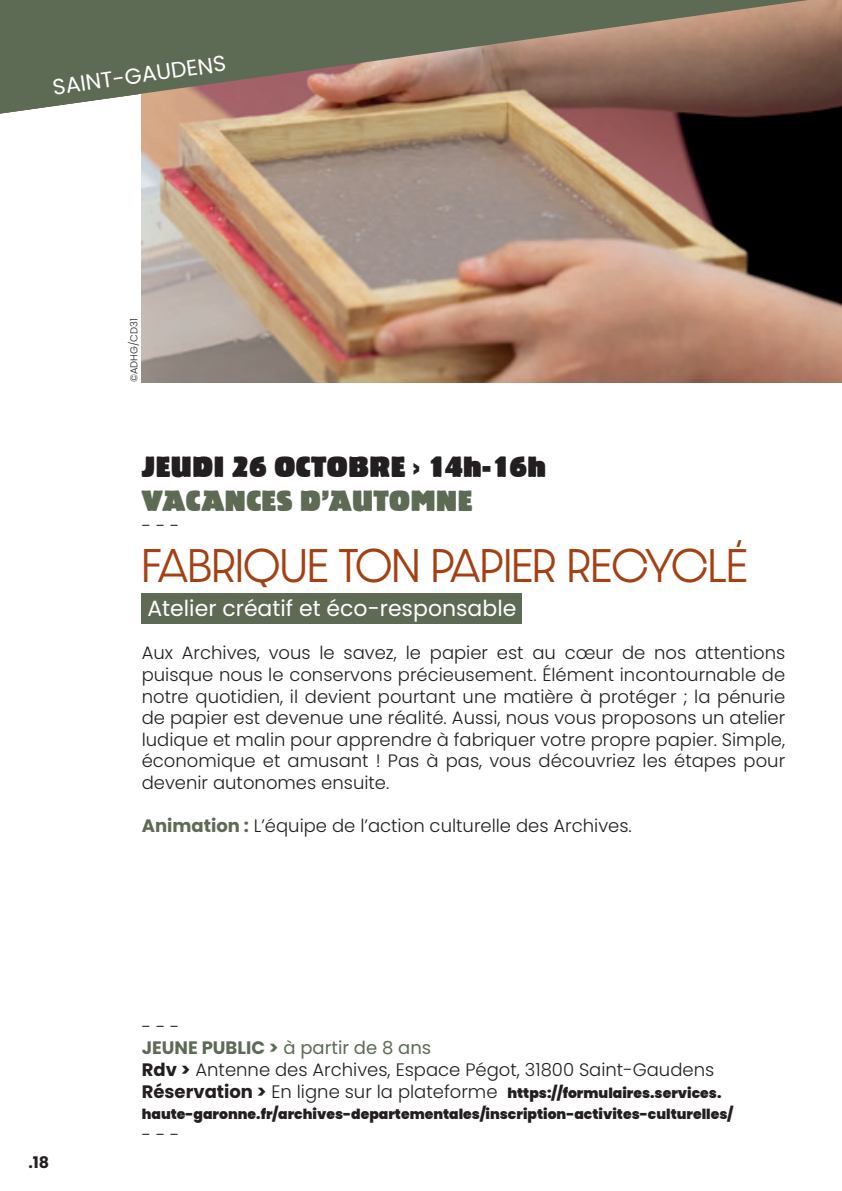
<style>
.page{position:relative;width:842px;height:1191px;background:#fff}
.page>*{position:absolute;margin:0;border:0;box-sizing:border-box;transform-origin:0 0}
.t1{font:300 40px "Dazzle Unicase";color:#a34114}
.t2{font:28px "Bariton LT Com";color:#231f20}
.t3{font:28px "Bariton LT Com";color:#5d6b55}
.t4{font:22px "Poppins";color:#fff}
.t5{font:300 18px/21.6px "Poppins";color:#231f20}
.t6{font:700 16px "Poppins";color:#231f20}
.t7{font:900 14px/21.6px "Poppins";color:#231f20}
.t8{font:300 10px "Poppins";color:#231f20}
.s1{font-weight:700;color:#5d6b55}
.s2{font-weight:400;color:#5d6b55}
.s3{font-weight:700}
.s4{font-weight:700;font-size:18px}
.s5{font-weight:300;font-size:18px}
</style>
<div class="page">
<img style="left:142px;top:0;width:700px;height:383px">
<div style="left:142px;top:593px;width:380px;height:31px;background:#5d6b55"></div>
<svg style="left:0;top:0;width:808px;height:114px;background:#7e715e"></svg>
<svg style="left:841px;top:0;width:1px;height:113px"></svg>
<p class="t4" style="left:51px;top:75px;width:176px;rotate:-8deg">SAINT-GAUDENS</p>
<p class="t8" style="left:128px;top:382px;width:66px;rotate:-90deg">©ADHG/CD31</p>
<h2 class="t2" style="left:142px;top:450px;width:406px">JEUDI 26 OCTOBRE › 14h-16h</h2>
<h2 class="t3" style="left:142px;top:484px;width:332px">VACANCES D’AUTOMNE</h2>
<p class="t5" style="left:142px;top:515px;width:39px">- - -</p>
<h1 class="t1" style="left:142px;top:536px;width:607px">FABRIQUE TON PAPIER RECYCLÉ</h1>
<p class="t4" style="left:147px;top:596px;width:370px">Atelier créatif et éco-responsable</p>
<p class="t5" style="left:142px;top:642px;width:645px;text-align:justify">Aux Archives, vous le savez, le papier est au cœur de nos attentions puisque nous le conservons précieusement. Élément incontournable de notre quotidien, il devient pourtant une matière à protéger ; la pénurie de papier est devenue une réalité. Aussi, nous vous proposons un atelier ludique et malin pour apprendre à fabriquer votre propre papier. Simple, économique et amusant ! Pas à pas, vous découvriez les étapes pour devenir autonomes ensuite.</p>
<p class="t5" style="left:142px;top:815px;width:492px"><span class="s1">Animation :</span> L’équipe de l’action culturelle des Archives.</p>
<p class="t6" style="left:28px;top:1153px;width:22px">.18</p>
<p class="t5" style="left:142px;top:1015px;width:574px">- - -<br><span class="s1">JEUNE PUBLIC &gt;</span> <span class="s2">à partir de 8 ans<br></span><span class="s3">Rdv &gt;</span> Antenne des Archives, Espace Pégot, 31800 Saint-Gaudens</p>
<p class="t7" style="left:142px;top:1082px;width:593px"><span class="s4">Réservation &gt;</span> <span class="s5">En ligne sur la plateforme</span> https://formulaires.services. haute-garonne.fr/archives-departementales/inscription-activites-culturelles/</p>
<p class="t5" style="left:142px;top:1123px;width:39px">- - -</p>
</div>
